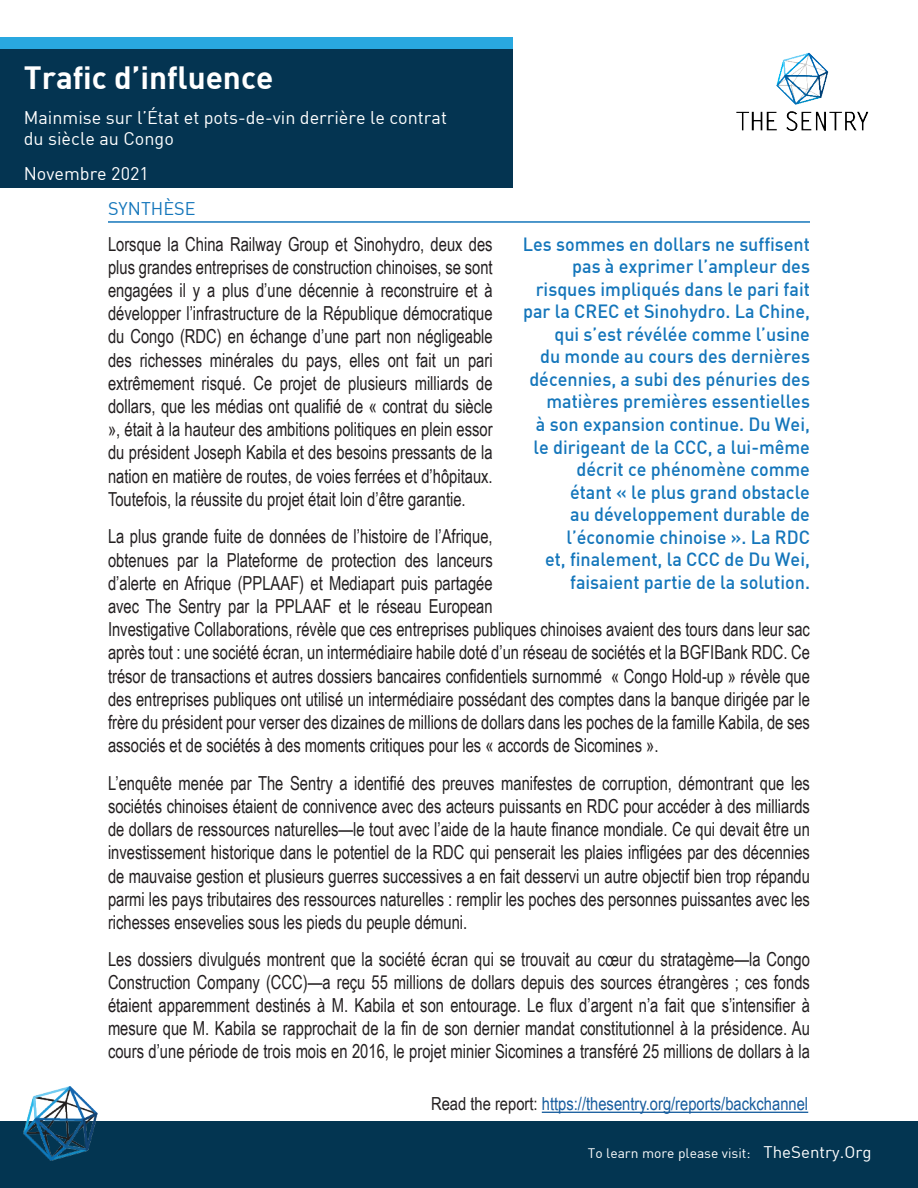
<style>
.page{position:relative;width:918px;height:1188px;background:#fff}
.page>*{position:absolute;margin:0;border:0;box-sizing:border-box;transform-origin:0 0}
.t1{font:700 31.5px "DIN";color:#fff}
.Summary_text__Report{font:19.35px/23.2px "Arial Narrow";color:#231f20;text-align:justify;scale:.93 1}
.t2{font:500 18.75px/22.5px "DIN";color:#1476bb;text-align:right;scale:.96 1}
.t3{font:18px/21.6px "DIN";color:#fff}
.t4{font:18px "Arial Narrow";color:#175d9e}
.t5{font:18px "DIN";color:#1476bb}
.t6{font:13.5px "DIN";color:#fff}
.s1{color:#231f20}
.s2{font-size:16.5px}
</style>
<div class="page">
<div style="left:0;top:1121px;width:918px;height:67px;background:#033551"></div>
<img style="left:24px;top:1087px;width:73px;height:73px">
<div style="left:0;top:48px;width:513px;height:140px;background:#043451"></div>
<img style="left:736px;top:52px;width:133px;height:79px">
<div style="left:0;top:37px;width:513px;height:11px;background:#29a8e0"></div>
<hr style="left:108px;top:221px;width:702px;height:2px;background:#1476bb">
<hr style="left:542px;top:1112px;width:266px;height:1px;background:#175d9e">
<p class="t1" style="left:24px;top:62px;width:251px">Trafic d’influence</p>
<p class="t3" style="left:24px;top:108px;width:425px">Mainmise sur l’État et pots-de-vin derrière le contrat du siècle au Congo</p>
<p class="t3" style="left:24px;top:164px;width:127px">Novembre 2021</p>
<p class="t5" style="left:108px;top:200px;width:89px">SYNTHÈSE</p>
<p class="Summary_text__Report" style="left:108px;top:232px;width:415px">Lorsque la China Railway Group et Sinohydro, deux des plus grandes entreprises de construction chinoises, se sont engagées il y a plus d’une décennie à reconstruire et à développer l’infrastructure de la République démocratique du Congo (RDC) en échange d’une part non négligeable des richesses minérales du pays, elles ont fait un pari extrêmement risqué. Ce projet de plusieurs milliards de dollars, que les médias ont qualifié de « contrat du siècle », était à la hauteur des ambitions politiques en plein essor du président Joseph Kabila et des besoins pressants de la nation en matière de routes, de voies ferrées et d’hôpitaux.<br>Toutefois, la réussite du projet était loin d’être garantie.</p>
<p class="Summary_text__Report" style="left:108px;top:524px;width:756px;text-align:left">La plus grande fuite de données de l’histoire de l’Afrique,<br>obtenues par la Plateforme de protection des lanceurs<br>d’alerte en Afrique (PPLAAF) et Mediapart puis partagée<br>avec The Sentry par la PPLAAF et le réseau European<br>Investigative Collaborations, révèle que ces entreprises publiques chinoises avaient des tours dans leur sac après tout : une société écran, un intermédiaire habile doté d’un réseau de sociétés et la BGFIBank RDC. Ce trésor de transactions et autres dossiers bancaires confidentiels surnommé « Congo Hold-up » révèle que des entreprises publiques ont utilisé un intermédiaire possédant des comptes dans la banque dirigée par le frère du président pour verser des dizaines de millions de dollars dans les poches de la famille Kabila, de ses associés et de sociétés à des moments critiques pour les « accords de Sicomines ».</p>
<p class="Summary_text__Report" style="left:108px;top:771px;width:756px">L’enquête menée par The Sentry a identifié des preuves manifestes de corruption, démontrant que les sociétés chinoises étaient de connivence avec des acteurs puissants en RDC pour accéder à des milliards de dollars de ressources naturelles—le tout avec l’aide de la haute finance mondiale. Ce qui devait être un investissement historique dans le potentiel de la RDC qui penserait les plaies infligées par des décennies de mauvaise gestion et plusieurs guerres successives a en fait desservi un autre objectif bien trop répandu parmi les pays tributaires des ressources naturelles : remplir les poches des personnes puissantes avec les richesses ensevelies sous les pieds du peuple démuni.</p>
<p class="Summary_text__Report" style="left:108px;top:946px;width:756px">Les dossiers divulgués montrent que la société écran qui se trouvait au cœur du stratagème—la Congo Construction Company (CCC)—a reçu 55 millions de dollars depuis des sources étrangères ; ces fonds étaient apparemment destinés à M. Kabila et son entourage. Le flux d’argent n’a fait que s’intensifier à mesure que M. Kabila se rapprochait de la fin de son dernier mandat constitutionnel à la présidence. Au cours d’une période de trois mois en 2016, le projet minier Sicomines a transféré 25 millions de dollars à la</p>
<p class="t2" style="left:523px;top:234px;width:301px">Les sommes en dollars ne suffisent pas à exprimer l’ampleur des risques impliqués dans le pari fait par la CREC et Sinohydro. La Chine, qui s’est révélée comme l’usine<br>du monde au cours des dernières décennies, a subi des pénuries des matières premières essentielles<br>à son expansion continue. Du Wei, le dirigeant de la CCC, a lui-même décrit ce phénomène comme<br>étant « le plus grand obstacle<br>au développement durable de l’économie chinoise ». La RDC<br>et, finalement, la CCC de Du Wei, faisaient partie de la solution.</p>
<p class="t4" style="left:431px;top:1091px;width:379px"><span class="s1">Read the report:</span> https://thesentry.org/reports/backchannel</p>
<p class="t6" style="left:588px;top:1147px;width:285px">To learn more please visit: <span class="s2">TheSentry.Org</span></p>
</div>
